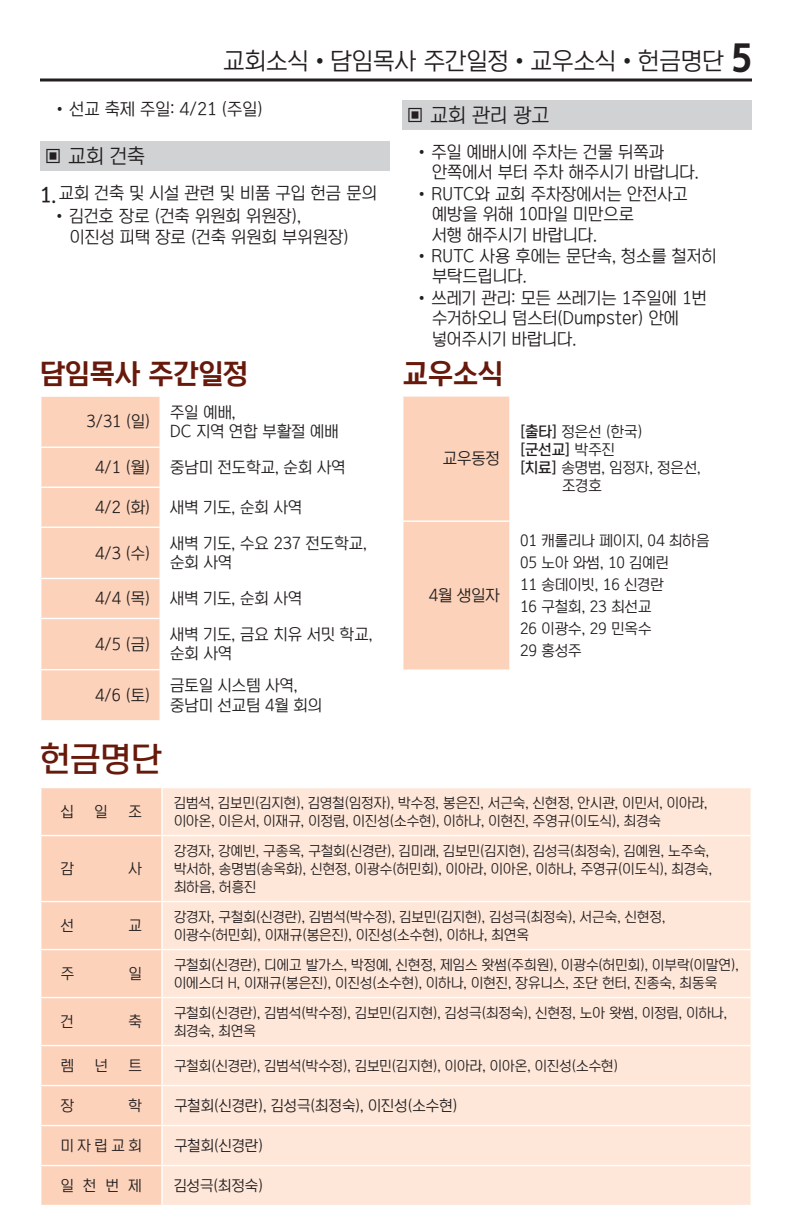
<style>
.page{position:relative;width:792px;height:1224px;background:#fff}
.page>*{position:absolute;margin:0;border:0;box-sizing:border-box;transform-origin:0 0}
.t1{font:34px "Korean TITGD2 R";color:#67190b}
.t2{font:28px "Korean TITGD3 R";color:#67190b}
.t3{font:24px "Korean TITGD1 R";color:#231f20}
.t4{font:20px "Korean TITGD1 R";color:#231f20}
.t5{font:17px/20.4px "Korean TITGD1 R";color:#231f20}
.t6{font:16px/19.2px "Korean TITGD1 R";color:#231f20}
.t7{font:15px/22px "Korean TITGD1 R";color:#231f20}
.t8{font:15px "Korean TITGD2 R";color:#231f20}
.t9{font:14px/18px "Korean TITGD1 R";color:#231f20}
.s1{font-family:"Korean TITGD4 R";font-size:36px}
.s2{font-family:"Korean TITGD2 R";font-size:20px}
.s3{font-family:"Korean TITGD2 R"}
.s4{font-family:"Korean TITGD1 R"}
</style>
<div class="page">
<hr style="left:40px;top:79px;width:712px;height:3px;background:#231f20">
<div style="left:40px;top:141px;width:350px;height:30px;background:#d1d2d4"></div>
<div style="left:41px;top:397px;width:119px;height:323px;background:#fcd2ba"></div>
<hr style="left:40px;top:447px;width:120px;height:1px;background:#fff">
<hr style="left:40px;top:487px;width:120px;height:1px;background:#fff">
<hr style="left:40px;top:527px;width:120px;height:1px;background:#fff">
<hr style="left:40px;top:578px;width:120px;height:1px;background:#fff">
<hr style="left:40px;top:618px;width:120px;height:1px;background:#fff">
<hr style="left:40px;top:669px;width:120px;height:1px;background:#fff">
<div style="left:403px;top:397px;width:106px;height:272px;background:#fcd2ba"></div>
<hr style="left:402px;top:520px;width:108px;height:2px;background:#fff">
<svg style="left:41px;top:788px;width:120px;height:417px;background:#fcd4bd"></svg>
<div style="left:163px;top:788px;width:588px;height:417px;background:#fee7d9"></div>
<hr style="left:40px;top:835px;width:122px;height:1px;background:#fff">
<hr style="left:40px;top:901px;width:122px;height:1px;background:#fff">
<hr style="left:40px;top:949px;width:122px;height:1px;background:#fff">
<hr style="left:40px;top:997px;width:122px;height:1px;background:#fff">
<hr style="left:40px;top:1045px;width:122px;height:1px;background:#fff">
<hr style="left:162px;top:835px;width:272px;height:1px;background:#fff">
<hr style="left:434px;top:835px;width:124px;height:1px;background:#fff">
<hr style="left:558px;top:835px;width:194px;height:1px;background:#fff">
<hr style="left:162px;top:901px;width:272px;height:1px;background:#fff">
<hr style="left:434px;top:901px;width:124px;height:1px;background:#fff">
<hr style="left:558px;top:901px;width:194px;height:1px;background:#fff">
<hr style="left:162px;top:949px;width:272px;height:1px;background:#fff">
<hr style="left:434px;top:949px;width:124px;height:1px;background:#fff">
<hr style="left:558px;top:949px;width:194px;height:1px;background:#fff">
<hr style="left:162px;top:997px;width:272px;height:1px;background:#fff">
<hr style="left:434px;top:997px;width:124px;height:1px;background:#fff">
<hr style="left:558px;top:997px;width:194px;height:1px;background:#fff">
<hr style="left:162px;top:1045px;width:272px;height:1px;background:#fff">
<hr style="left:434px;top:1045px;width:124px;height:1px;background:#fff">
<hr style="left:558px;top:1045px;width:194px;height:1px;background:#fff">
<hr style="left:40px;top:1085px;width:122px;height:1px;background:#fff">
<hr style="left:162px;top:1085px;width:272px;height:1px;background:#fff">
<hr style="left:434px;top:1085px;width:124px;height:1px;background:#fff">
<hr style="left:558px;top:1085px;width:194px;height:1px;background:#fff">
<hr style="left:40px;top:1125px;width:122px;height:1px;background:#fff">
<hr style="left:162px;top:1125px;width:272px;height:1px;background:#fff">
<hr style="left:434px;top:1125px;width:124px;height:1px;background:#fff">
<hr style="left:558px;top:1125px;width:194px;height:1px;background:#fff">
<hr style="left:40px;top:1165px;width:122px;height:1px;background:#fff">
<hr style="left:162px;top:1165px;width:272px;height:1px;background:#fff">
<hr style="left:434px;top:1165px;width:124px;height:1px;background:#fff">
<hr style="left:558px;top:1165px;width:194px;height:1px;background:#fff">
<div style="left:402px;top:100px;width:350px;height:30px;background:#d1d2d4"></div>
<h3 class="t3" style="left:223px;top:48px;width:530px">교회소식•담임목사 주간일정•교우소식•헌금명단 <span class="s1">5</span></h3>
<p class="t5" style="left:52px;top:98px;width:212px">•선교 축제 주일: 4/21 (주일)</p>
<h3 class="t4" style="left:44px;top:145px;width:103px">▣ 교회 건축</h3>
<p class="t5" style="left:40px;top:183px;width:338px"><span class="s2">1.</span>교회 건축 및 시설 관련 및 비품 구입 헌금 문의</p>
<p class="t5" style="left:70px;top:206px;width:280px;text-indent:-18px">•김건호 장로 (건축 위원회 위원장), 이진성 피택 장로 (건축 위원회 부위원장)</p>
<h3 class="t4" style="left:406px;top:104px;width:145px">▣ 교회 관리 광고</h3>
<p class="t5" style="left:414px;top:105px;width:34px">• 부위원장)</p>
<p class="t5" style="left:411px;top:105px;width:10px">\</p>
<p class="t5" style="left:432px;top:142px;width:268px;text-indent:-18px">•주일 예배시에 주차는 건물 뒤쪽과 안쪽에서 부터 주차 해주시기 바랍니다.</p>
<p class="t5" style="left:432px;top:184px;width:257px;text-indent:-18px">•RUTC와 교회 주차장에서는 안전사고 예방을 위해 10마일 미만으로<br>서행 해주시기 바랍니다.</p>
<p class="t5" style="left:432px;top:246px;width:286px;text-indent:-18px">•RUTC 사용 후에는 문단속, 청소를 철저히 부탁드립니다.</p>
<p class="t5" style="left:432px;top:288px;width:276px;text-indent:-18px">•쓰레기 관리: 모든 쓰레기는 1주일에 1번 수거하오니 덤스터(Dumpster) 안에 넣어주시기 바랍니다.</p>
<h2 class="t2" style="left:40px;top:358px;width:210px">담임목사 주간일정</h2>
<p class="t6" style="left:86px;top:412px;width:65px">3/31 (일)</p>
<p class="t6" style="left:170px;top:403px;width:170px">주일 예배,<br>DC 지역 연합 부활절 예배</p>
<p class="t6" style="left:95px;top:458px;width:57px">4/1 (월)</p>
<p class="t6" style="left:170px;top:458px;width:177px">중남미 전도학교, 순회 사역</p>
<p class="t6" style="left:95px;top:498px;width:57px">4/2 (화)</p>
<p class="t6" style="left:170px;top:498px;width:134px">새벽 기도, 순회 사역</p>
<p class="t6" style="left:95px;top:543px;width:57px">4/3 (수)</p>
<p class="t6" style="left:170px;top:534px;width:198px">새벽 기도, 수요 237 전도학교, 순회 사역</p>
<p class="t6" style="left:95px;top:589px;width:57px">4/4 (목)</p>
<p class="t6" style="left:170px;top:589px;width:134px">새벽 기도, 순회 사역</p>
<p class="t6" style="left:95px;top:635px;width:57px">4/5 (금)</p>
<p class="t6" style="left:170px;top:625px;width:204px">새벽 기도, 금요 치유 서밋 학교, 순회 사역</p>
<p class="t6" style="left:95px;top:686px;width:57px">4/6 (토)</p>
<p class="t6" style="left:170px;top:676px;width:154px">금토일 시스템 사역, 중남미 선교팀 4월 회의</p>
<h2 class="t2" style="left:403px;top:358px;width:102px">교우소식</h2>
<p class="t6" style="left:443px;top:449px;width:59px">교우동정</p>
<p class="t6" style="left:429px;top:586px;width:73px">4월 생일자</p>
<p class="t7" style="left:520px;top:421px;width:124px"><span class="s3">[출타]</span> 정은선 (한국)</p>
<p class="t8" style="left:520px;top:442px;width:97px">[군선교] <span class="s4">박주진</span></p>
<p class="t7" style="left:562px;top:459px;width:140px;line-height:18px;text-indent:-42px"><span class="s3">[치료]</span> 송명범, 임정자, 정은선, 조경호</p>
<p class="t7" style="left:520px;top:530px;width:191px">01 캐롤리나 페이지, 04 최하음<br>05 노아 와썸, 10 김예린<br>11 송데이빗, 16 신경란<br>16 구철회, 23 최선교<br>26 이광수, 29 민옥수<br>29 홍성주</p>
<h1 class="t1" style="left:40px;top:740px;width:123px">헌금명단</h1>
<p class="t7" style="left:61px;top:801px;width:15px">십</p>
<p class="t7" style="left:95px;top:801px;width:15px">일</p>
<p class="t7" style="left:129px;top:801px;width:15px">조</p>
<p class="t9" style="left:174px;top:794px;width:535px">김범석, 김보민(김지현), 김영철(임정자), 박수정, 봉은진, 서근숙, 신현정, 안시관, 이민서, 이아라, 이아온, 이은서, 이재규, 이정림, 이진성(소수현), 이하나, 이현진, 주영규(이도식), 최경숙</p>
<p class="t7" style="left:61px;top:858px;width:15px">감</p>
<p class="t7" style="left:128px;top:858px;width:15px">사</p>
<p class="t9" style="left:174px;top:842px;width:540px">강경자, 강예빈, 구종옥, 구철회(신경란), 김미래, 김보민(김지현), 김성극(최정숙), 김예원, 노주숙, 박서하, 송명범(송옥화), 신현정, 이광수(허민회), 이아라, 이아온, 이하나, 주영규(이도식), 최경숙, 최하음, 허흥진</p>
<p class="t7" style="left:61px;top:915px;width:15px">선</p>
<p class="t7" style="left:128px;top:915px;width:15px">교</p>
<p class="t9" style="left:174px;top:908px;width:493px">강경자, 구철회(신경란), 김범석(박수정), 김보민(김지현), 김성극(최정숙), 서근숙, 신현정, 이광수(허민회), 이재규(봉은진), 이진성(소수현), 이하나, 최연옥</p>
<p class="t7" style="left:61px;top:963px;width:15px">주</p>
<p class="t7" style="left:129px;top:963px;width:15px">일</p>
<p class="t9" style="left:174px;top:956px;width:566px">구철회(신경란), 디에고 발가스, 박정예, 신현정, 제임스 왓썸(주희원), 이광수(허민회), 이부락(이말연), 이에스더 H, 이재규(봉은진), 이진성(소수현), 이하나, 이현진, 장유니스, 조단 헌터, 진종숙, 최동욱</p>
<p class="t7" style="left:61px;top:1011px;width:14px">건</p>
<p class="t7" style="left:128px;top:1011px;width:15px">축</p>
<p class="t9" style="left:174px;top:1004px;width:555px">구철회(신경란), 김범석(박수정), 김보민(김지현), 김성극(최정숙), 신현정, 노아 왓썸, 이정림, 이하나, 최경숙, 최연옥</p>
<p class="t7" style="left:61px;top:1055px;width:15px">렘</p>
<p class="t7" style="left:95px;top:1055px;width:15px">넌</p>
<p class="t7" style="left:129px;top:1055px;width:15px">트</p>
<p class="t9" style="left:174px;top:1057px;width:446px">구철회(신경란), 김범석(박수정), 김보민(김지현), 이아라, 이아온, 이진성(소수현)</p>
<p class="t7" style="left:61px;top:1095px;width:15px">장</p>
<p class="t7" style="left:128px;top:1095px;width:15px">학</p>
<p class="t7" style="left:174px;top:1095px;width:285px">구철회(신경란), 김성극(최정숙), 이진성(소수현)</p>
<p class="t7" style="left:61px;top:1135px;width:83px">미자립교회</p>
<p class="t7" style="left:174px;top:1135px;width:91px">구철회(신경란)</p>
<p class="t7" style="left:61px;top:1175px;width:83px">일천번제</p>
<p class="t7" style="left:174px;top:1175px;width:91px">김성극(최정숙)</p>
</div>
